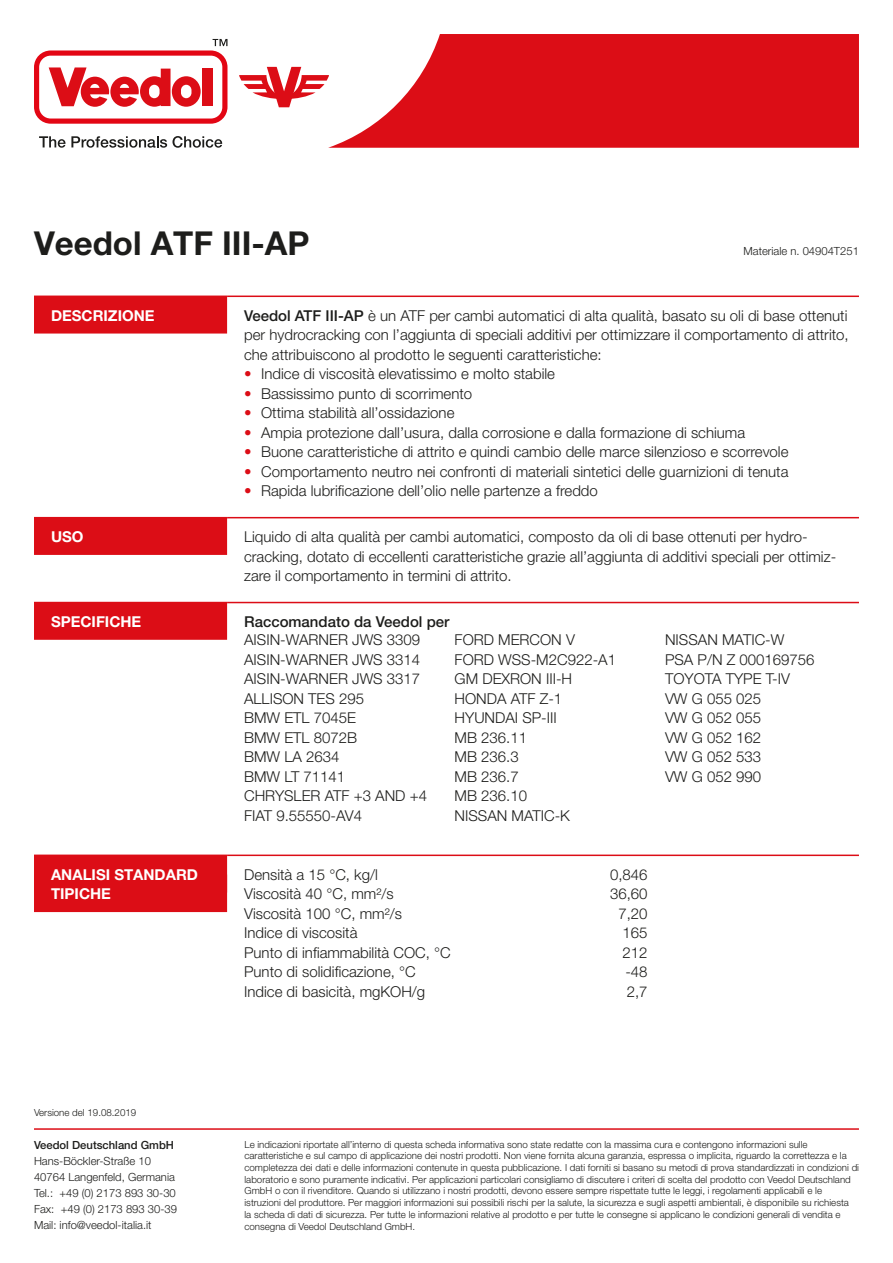
<style>
.page{position:relative;width:893px;height:1263px;background:#fff}
.page>*{position:absolute;margin:0;border:0;box-sizing:border-box;transform-origin:0 0}
.t1{font:700 33px "Helvetica Neue";color:#1d1d1b}
.t2{font:300 15px/19.5px "Helvetica Neue";color:#1d1d1b}
.t3{font:700 15px/19.5px "Helvetica Neue";color:#fff}
.t4{font:500 15px "Helvetica Neue";color:#1d1d1b}
.t5{font:300 11.25px/16px "Helvetica Neue";color:#1d1d1b}
.t6{font:500 11.25px "Helvetica Neue";color:#1d1d1b}
.t7{font:300 9.75px/11.7px "Helvetica Neue";color:#1d1d1b}
.s1{font-weight:500}
.s2{color:#dc0d16}
</style>
<div class="page">
<svg style="left:239px;top:67px;width:89px;height:40px"></svg>
<svg style="left:34px;top:39px;width:193px;height:85px"></svg>
<svg style="left:39px;top:136px;width:183px;height:12px"></svg>
<svg style="left:328px;top:34px;width:531px;height:114px;background:#e02f37"></svg>
<hr style="left:34px;top:1128px;width:825px;height:2px;background:#dc0d16">
<hr style="left:227px;top:517px;width:632px;height:1px;background:#dc0d16">
<hr style="left:227px;top:602px;width:632px;height:1px;background:#dc0d16">
<hr style="left:34px;top:854px;width:193px;height:2px;background:#dc0d16">
<hr style="left:227px;top:854px;width:632px;height:2px;background:#dc0d16">
<hr style="left:227px;top:296px;width:632px;height:1px;background:#dc0d16">
<div style="left:34px;top:296px;width:193px;height:38px;background:#dc0d16"></div>
<div style="left:34px;top:517px;width:193px;height:38px;background:#dc0d16"></div>
<div style="left:34px;top:602px;width:193px;height:38px;background:#dc0d16"></div>
<div style="left:34px;top:855px;width:193px;height:37px;background:#dc0d16"></div>
<div style="left:34px;top:874px;width:193px;height:38px;background:#dc0d16"></div>
<h1 class="t1" style="left:34px;top:223px;width:274px">VEEDOL ATF III -AP</h1>
<p class="t5" style="left:743px;top:243px;width:117px">Materiale n. 04904T251</p>
<p class="t3" style="left:51px;top:305px;width:105px">DESCRIZIONE</p>
<p class="t2" style="left:244px;top:305px;width:606px;text-align:justify"><span class="s1">Veedol ATF III-AP</span> è un ATF per cambi automatici di alta qualità, basato su oli di base ottenuti per hydrocracking con l’aggiunta di speciali additivi per ottimizzare il comportamento di attrito, che attribuiscono al prodotto le seguenti caratteristiche:</p>
<p class="t2" style="left:244px;top:364px;width:312px"><span class="s2">•</span> Indice di viscosità elevatissimo e molto stabile</p>
<p class="t2" style="left:244px;top:383px;width:230px"><span class="s2">•</span> Bassissimo punto di scorrimento</p>
<p class="t2" style="left:244px;top:403px;width:212px"><span class="s2">•</span> Ottima stabilità all’ossidazione</p>
<p class="t2" style="left:244px;top:422px;width:503px"><span class="s2">•</span> Ampia protezione dall’usura, dalla corrosione e dalla formazione di schiuma</p>
<p class="t2" style="left:244px;top:442px;width:546px"><span class="s2">•</span> Buone caratteristiche di attrito e quindi cambio delle marce silenzioso e scorrevole</p>
<p class="t2" style="left:244px;top:461px;width:546px"><span class="s2">•</span> Comportamento neutro nei confronti di materiali sintetici delle guarnizioni di tenuta</p>
<p class="t2" style="left:244px;top:481px;width:355px"><span class="s2">•</span> Rapida lubrificazione dell’olio nelle partenze a freddo</p>
<p class="t3" style="left:51px;top:527px;width:34px">USO</p>
<p class="t2" style="left:244px;top:527px;width:594px">Liquido di alta qualità per cambi automatici, composto da oli di base ottenuti per hydro&shy;cracking, dotato di eccellenti caratteristiche grazie all’aggiunta di additivi speciali per ottimiz&shy;zare il comportamento in termini di attrito.</p>
<p class="t3" style="left:51px;top:612px;width:92px">SPECIFICHE</p>
<p class="t4" style="left:244px;top:613px;width:207px">Raccomandato da Veedol per</p>
<p class="t2" style="left:244px;top:630px;width:184px">AISIN-WARNER JWS 3309<br>AISIN-WARNER JWS 3314<br>AISIN-WARNER JWS 3317<br>ALLISON TES 295<br>BMW ETL 7045E<br>BMW ETL 8072B<br>BMW LA 2634<br>BMW LT 71141<br>CHRYSLER ATF +3 AND +4<br>FIAT 9.55550-AV4</p>
<p class="t2" style="left:455px;top:630px;width:163px">FORD MERCON V<br>FORD WSS-M2C922-A1<br>GM DEXRON III-H<br>HONDA ATF Z-1<br>HYUNDAI SP-III<br>MB 236.11<br>MB 236.3<br>MB 236.7<br>MB 236.10<br>NISSAN MATIC-K</p>
<p class="t2" style="left:665px;top:630px;width:151px">NISSAN MATIC-W<br>PSA P/N Z 000169756<br>TOYOTA TYPE T-IV<br>VW G 055 025<br>VW G 052 055<br>VW G 052 162<br>VW G 052 533<br>VW G 052 990</p>
<p class="t3" style="left:51px;top:864px;width:146px">ANALISI STANDARD<br>TIPICHE</p>
<p class="t2" style="left:244px;top:864px;width:135px">Densità a 15 °C, kg/l</p>
<p class="t2" style="left:610px;top:864px;width:39px">0,846</p>
<p class="t2" style="left:244px;top:884px;width:151px">Viscosità 40 °C, mm²/s</p>
<p class="t2" style="left:610px;top:884px;width:39px">36,60</p>
<p class="t2" style="left:244px;top:903px;width:159px">Viscosità 100 °C, mm²/s</p>
<p class="t2" style="left:618px;top:903px;width:31px">7,20</p>
<p class="t2" style="left:244px;top:923px;width:115px">Indice di viscosità</p>
<p class="t2" style="left:623px;top:923px;width:27px">165</p>
<p class="t2" style="left:244px;top:942px;width:208px">Punto di infiammabilità COC, °C</p>
<p class="t2" style="left:623px;top:942px;width:27px">212</p>
<p class="t2" style="left:244px;top:962px;width:173px">Punto di solidificazione, °C</p>
<p class="t2" style="left:625px;top:962px;width:24px">-48</p>
<p class="t2" style="left:244px;top:981px;width:183px">Indice di basicità, mgKOH/g</p>
<p class="t2" style="left:627px;top:981px;width:22px">2,7</p>
<p class="t7" style="left:34px;top:1106px;width:104px">Versione del 19.08.2019</p>
<p class="t6" style="left:34px;top:1138px;width:142px">Veedol Deutschland GmbH</p>
<p class="t5" style="left:34px;top:1152px;width:145px">Hans-Böckler-Straße 10<br>40764 Langenfeld, Germania<br>Tel.: +49 (0) 2173 893 30-30<br>Fax: +49 (0) 2173 893 30-39<br>Mail: info@veedol-italia.it</p>
<p class="t7" style="left:244px;top:1138px;width:616px">Le indicazioni riportate all’interno di questa scheda informativa sono state redatte con la massima cura e contengono informazioni sulle caratteristiche e sul campo di applicazione dei nostri prodotti. Non viene fornita alcuna garanzia, espressa o implicita, riguardo la correttezza e la completezza dei dati e delle informazioni contenute in questa pubblicazione. I dati forniti si basano su metodi di prova standardizzati in condizioni di laboratorio e sono puramente indicativi. Per applicazioni particolari consigliamo di discutere i criteri di scelta del prodotto con Veedol Deutschland GmbH o con il rivenditore. Quando si utilizzano i nostri prodotti, devono essere sempre rispettate tutte le leggi, i regolamenti applicabili e le istruzioni del produttore. Per maggiori informazioni sui possibili rischi per la salute, la sicurezza e sugli aspetti ambientali, è disponibile su richiesta<br>la scheda di dati di sicurezza. Per tutte le informazioni relative al prodotto e per tutte le consegne si applicano le condizioni generali di vendita e consegna di Veedol Deutschland GmbH.</p>
</div>
